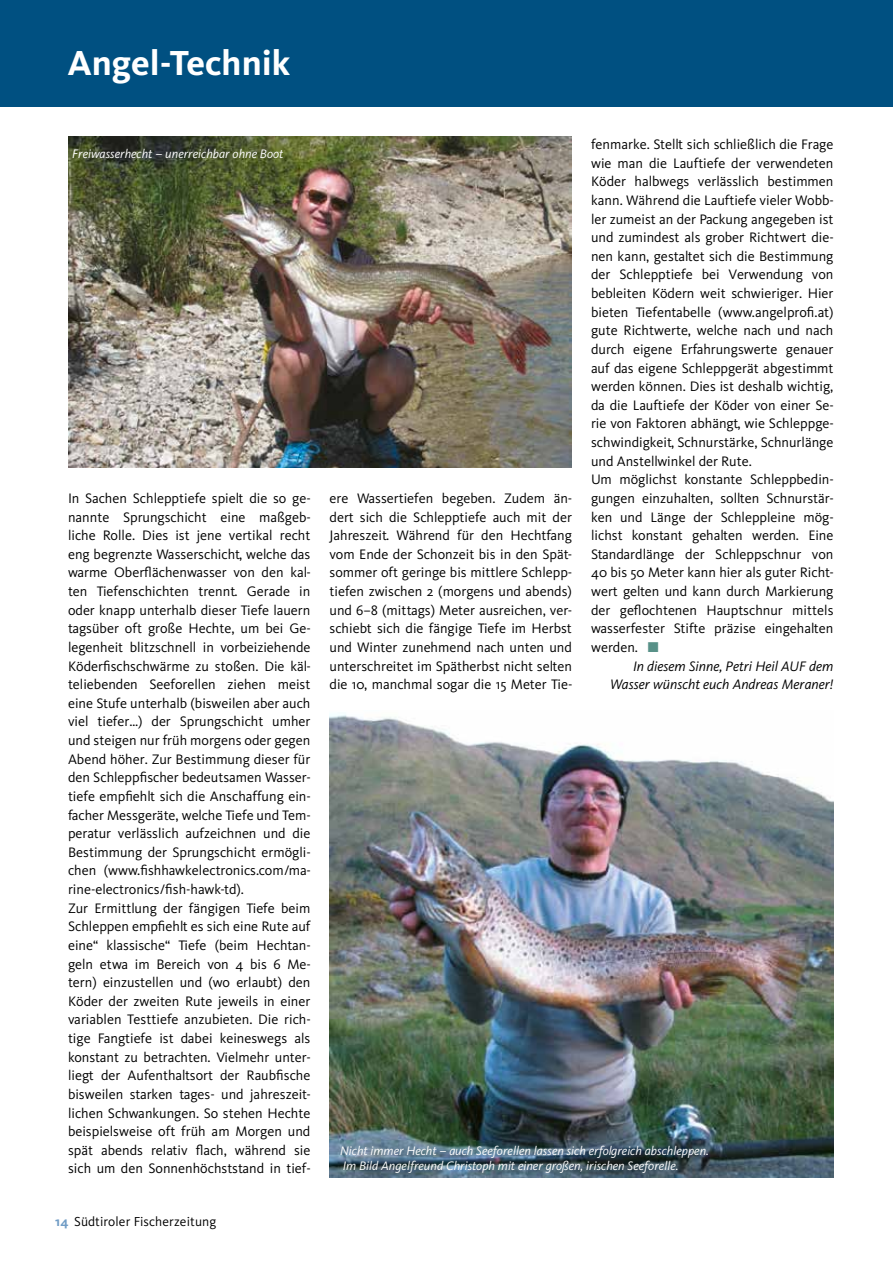
<style>
.page{position:relative;width:893px;height:1263px;background:#fff}
.page>*{position:absolute;margin:0;border:0;box-sizing:border-box;transform-origin:0 0}
.t1{font:700 36px "Kievit";color:#fff}
.t2{font:14.25px/18.6px "Kievit";color:#000}
.t3{font:italic 14.25px/18.6px "Kievit";color:#000;text-align:right}
.t4{font:13.5px "Kievit";letter-spacing:.01em;color:#000}
.t5{font:italic 12.75px/15px "Kievit";color:#fff}
.s1{color:#589188}
.s2{font-weight:700;color:#719dc6}
</style>
<div class="page">
<div style="left:0;top:0;width:893px;height:106px;background:#005081"></div>
<img style="left:68px;top:136px;width:504px;height:332px">
<img style="left:330px;top:714px;width:503px;height:464px">
<h1 class="t1" style="left:67px;top:41px;width:224px">Angel-Technik</h1>
<p class="t2" style="left:591px;top:135px;width:244px">fenmarke. Stellt sich schließlich die Frage wie man die Lauftiefe der verwendeten Köder halbwegs verlässlich bestimmen kann. Während die Lauftiefe vieler Wobb&shy;ler zumeist an der Packung angegeben ist und zumindest als grober Richtwert die&shy;nen kann, gestaltet sich die Bestimmung der Schlepptiefe bei Verwendung von bebleiten Ködern weit schwieriger. Hier bieten Tiefentabelle (www.angelprofi.at) gute Richtwerte, welche nach und nach durch eigene Erfahrungswerte genauer auf das eigene Schleppgerät abgestimmt werden können. Dies ist deshalb wichtig, da die Lauftiefe der Köder von einer Se&shy;rie von Faktoren abhängt, wie Schleppge&shy;schwindigkeit, Schnurstärke, Schnurlänge und Anstellwinkel der Rute.<br>Um möglichst konstante Schleppbedin&shy;gungen einzuhalten, sollten Schnurstär&shy;ken und Länge der Schleppleine mög&shy;lichst konstant gehalten werden. Eine Standardlänge der Schleppschnur von 40 bis 50 Meter kann hier als guter Richt&shy;wert gelten und kann durch Markierung der geflochtenen Hauptschnur mittels wasserfester Stifte präzise eingehalten werden. <span class="s1">■</span></p>
<p class="t3" style="left:610px;top:656px;width:225px">In diesem Sinne, Petri Heil AUF dem<br>Wasser wünscht euch Andreas Meraner!</p>
<p class="t5" style="left:72px;top:147px;width:212px">Freiwasserhecht – unerreichbar ohne Boot</p>
<p class="t2" style="left:68px;top:489px;width:244px">In Sachen Schlepptiefe spielt die so ge&shy;nannte Sprungschicht eine maßgeb&shy;liche Rolle. Dies ist jene vertikal recht eng begrenzte Wasserschicht, welche das warme Oberflächenwasser von den kal&shy;ten Tiefenschichten trennt. Gerade in oder knapp unterhalb dieser Tiefe lauern tagsüber oft große Hechte, um bei Ge&shy;legenheit blitzschnell in vorbeiziehende Köderfischschwärme zu stoßen. Die käl&shy;teliebenden Seeforellen ziehen meist eine Stufe unterhalb (bisweilen aber auch viel tiefer…) der Sprungschicht umher und steigen nur früh morgens oder gegen Abend höher. Zur Bestimmung dieser für den Schleppfischer bedeutsamen Wasser&shy;tiefe empfiehlt sich die Anschaffung ein&shy;facher Messgeräte, welche Tiefe und Tem&shy;peratur verlässlich aufzeichnen und die Bestimmung der Sprungschicht ermögli&shy;chen (www.fishhawkelectronics.com/ma&shy;rine-electronics/fish-hawk-td).<br>Zur Ermittlung der fängigen Tiefe beim Schleppen empfiehlt es sich eine Rute auf eine“ klassische“ Tiefe (beim Hechtan&shy;geln etwa im Bereich von 4 bis 6 Me&shy;tern) einzustellen und (wo erlaubt) den Köder der zweiten Rute jeweils in einer variablen Testtiefe anzubieten. Die rich&shy;tige Fangtiefe ist dabei keineswegs als konstant zu betrachten. Vielmehr unter&shy;liegt der Aufenthaltsort der Raubfische bisweilen starken tages- und jahreszeit&shy;lichen Schwankungen. So stehen Hechte beispielsweise oft früh am Morgen und spät abends relativ flach, während sie sich um den Sonnenhöchststand in tief-</p>
<p class="t2" style="left:330px;top:489px;width:244px;text-align:justify">ere Wassertiefen begeben. Zudem än&shy;dert sich die Schlepptiefe auch mit der Jahreszeit. Während für den Hechtfang vom Ende der Schonzeit bis in den Spät&shy;sommer oft geringe bis mittlere Schlepp&shy;tiefen zwischen 2 (morgens und abends) und 6–8 (mittags) Meter ausreichen, ver&shy;schiebt sich die fängige Tiefe im Herbst und Winter zunehmend nach unten und unterschreitet im Spätherbst nicht selten die 10, manchmal sogar die 15 Meter Tie-</p>
<p class="t5" style="left:340px;top:1143px;width:370px">Nicht immer Hecht – auch Seeforellen lassen sich erfolgreich abschleppen.<br>Im Bild Angelfreund Christoph mit einer großen, irischen Seeforelle.</p>
<p class="t4" style="left:55px;top:1214px;width:163px"><span class="s2">14</span> Südtiroler Fischerzeitung</p>
</div>
